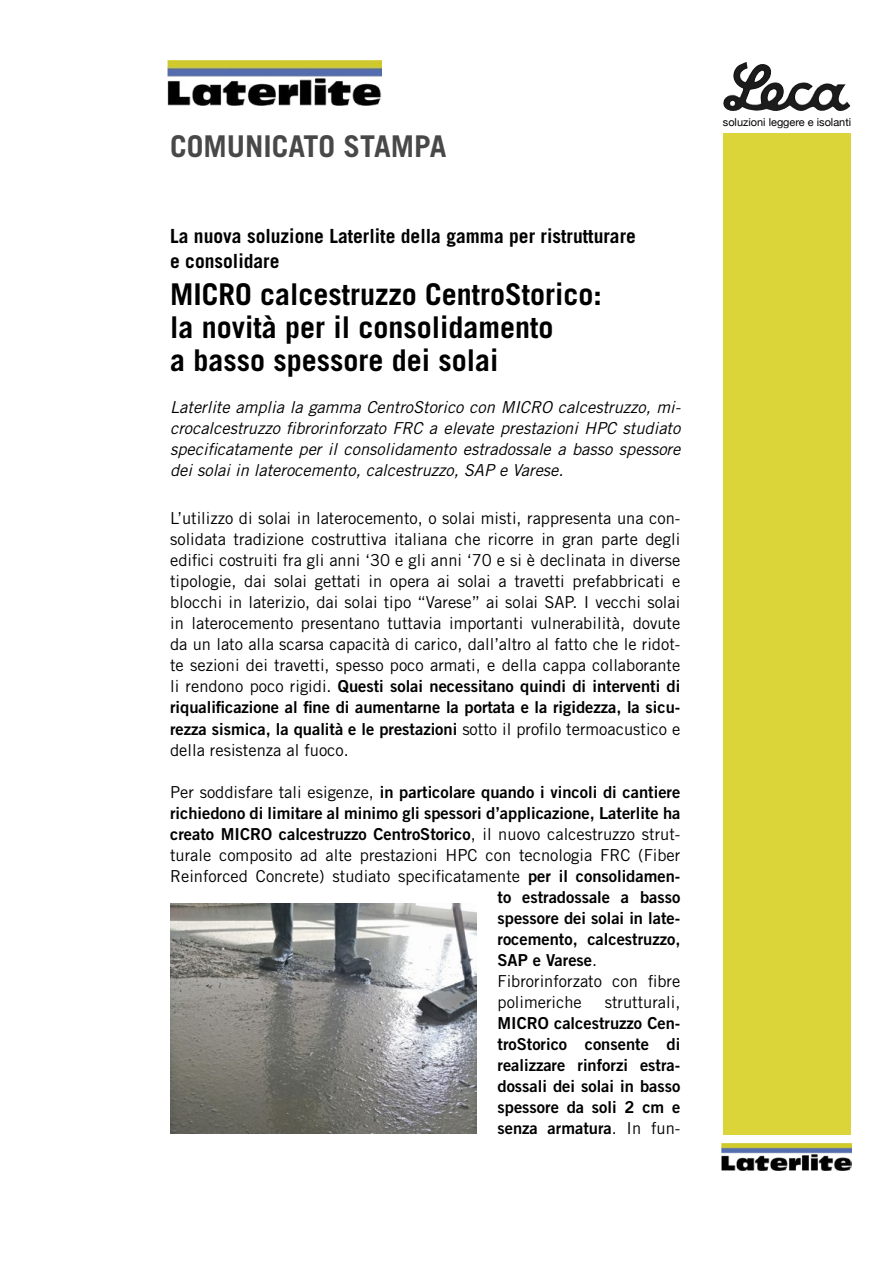
<style>
.page{position:relative;width:893px;height:1263px;background:#fff}
.page>*{position:absolute;margin:0;border:0;box-sizing:border-box;transform-origin:0 0}
.t1{font:700 30px/33px "Trade Gothic LT Std";color:#000}
.t2{font:700 30px "Trade Gothic LT Std";color:#484848}
.t3{font:700 19.5px/25.5px "Trade Gothic LT Std";color:#000}
.t4{font:16.5px/21px "Trade Gothic LT Std";color:#000}
.t5{font:16.5px/21px "Trade Gothic LT Std Bd 2";color:#000;text-align:justify}
.t6{font:italic 16.5px/21px "Trade Gothic LT Std";color:#000;text-align:justify}
.t7{font:10.95px "Helvetica Neue";color:#000}
.s1{font-family:"Trade Gothic LT Std"}
.s2{font-family:"Trade Gothic LT Std Bd 2"}
</style>
<div class="page">
<div style="left:723px;top:133px;width:127px;height:1001px;background:#dbd539"></div>
<img style="left:723px;top:62px;width:128px;height:49px">
<img style="left:168px;top:60px;width:214px;height:45px">
<img style="left:722px;top:1143px;width:129px;height:27px">
<img style="left:170px;top:904px;width:306px;height:229px">
<h1 class="t2" style="left:170px;top:128px;width:278px">COMUNICATO STAMPA</h1>
<p class="t3" style="left:170px;top:223px;width:467px">La nuova soluzione Laterlite della gamma per ristrutturare e consolidare</p>
<h1 class="t1" style="left:170px;top:278px;width:433px">MICRO calcestruzzo CentroStorico: la novità per il consolidamento<br>a basso spessore dei solai</h1>
<p class="t6" style="left:170px;top:397px;width:512px">Laterlite amplia la gamma CentroStorico con MICRO calcestruzzo, mi&shy;crocalcestruzzo fibrorinforzato FRC a elevate prestazioni HPC studiato specificatamente per il consolidamento estradossale a basso spessore dei solai in laterocemento, calcestruzzo, SAP e Varese.</p>
<p class="t4" style="left:170px;top:508px;width:512px;text-align:justify">L’utilizzo di solai in laterocemento, o solai misti, rappresenta una con&shy;solidata tradizione costruttiva italiana che ricorre in gran parte degli edifici costruiti fra gli anni ‘30 e gli anni ‘70 e si è declinata in diverse tipologie, dai solai gettati in opera ai solai a travetti prefabbricati e blocchi in laterizio, dai solai tipo “Varese” ai solai SAP. I vecchi solai in laterocemento presentano tuttavia importanti vulnerabilità, dovute da un lato alla scarsa capacità di carico, dall’altro al fatto che le ridot&shy;te sezioni dei travetti, spesso poco armati, e della cappa collaborante</p>
<p class="t5" style="left:170px;top:676px;width:512px"><span class="s1">li rendono poco rigidi.</span> Questi solai necessitano quindi di interventi di riqualificazione al fine di aumentarne la portata e la rigidezza, la sicu&shy;rezza sismica, la qualità e le prestazioni <span class="s1">sotto il profilo termoacustico e</span></p>
<p class="t4" style="left:170px;top:739px;width:180px">della resistenza al fuoco.</p>
<p class="t5" style="left:170px;top:781px;width:512px"><span class="s1">Per soddisfare tali esigenze,</span> in particolare quando i vincoli di cantiere richiedono di limitare al minimo gli spessori d’applicazione, Laterlite ha creato MICRO calcestruzzo CentroStorico<span class="s1">, il nuovo calcestruzzo strut-</span></p>
<p class="t4" style="left:170px;top:844px;width:512px">turale composito ad alte prestazioni HPC con tecnologia FRC (Fiber<br>Reinforced Concrete) studiato specificatamente <span class="s2">per il consolidamen-</span></p>
<p class="t5" style="left:497px;top:886px;width:184px">to estradossale a basso spessore dei solai in late&shy;rocemento, calcestruzzo, SAP e Varese<span class="s1">.</span></p>
<p class="t4" style="left:497px;top:970px;width:184px">Fibrorinforzato con fibre polimeriche</p>
<p class="t4" style="left:605px;top:991px;width:77px">strutturali,</p>
<p class="t5" style="left:497px;top:1012px;width:184px">MICRO calcestruzzo Cen&shy;troStorico consente di realizzare rinforzi estra&shy;dossali dei solai in basso spessore da soli 2 cm e senza armatura<span class="s1">. In fun-</span></p>
<p class="t7" style="left:723px;top:114px;width:130px">soluzioni leggere e isolanti</p>
</div>
